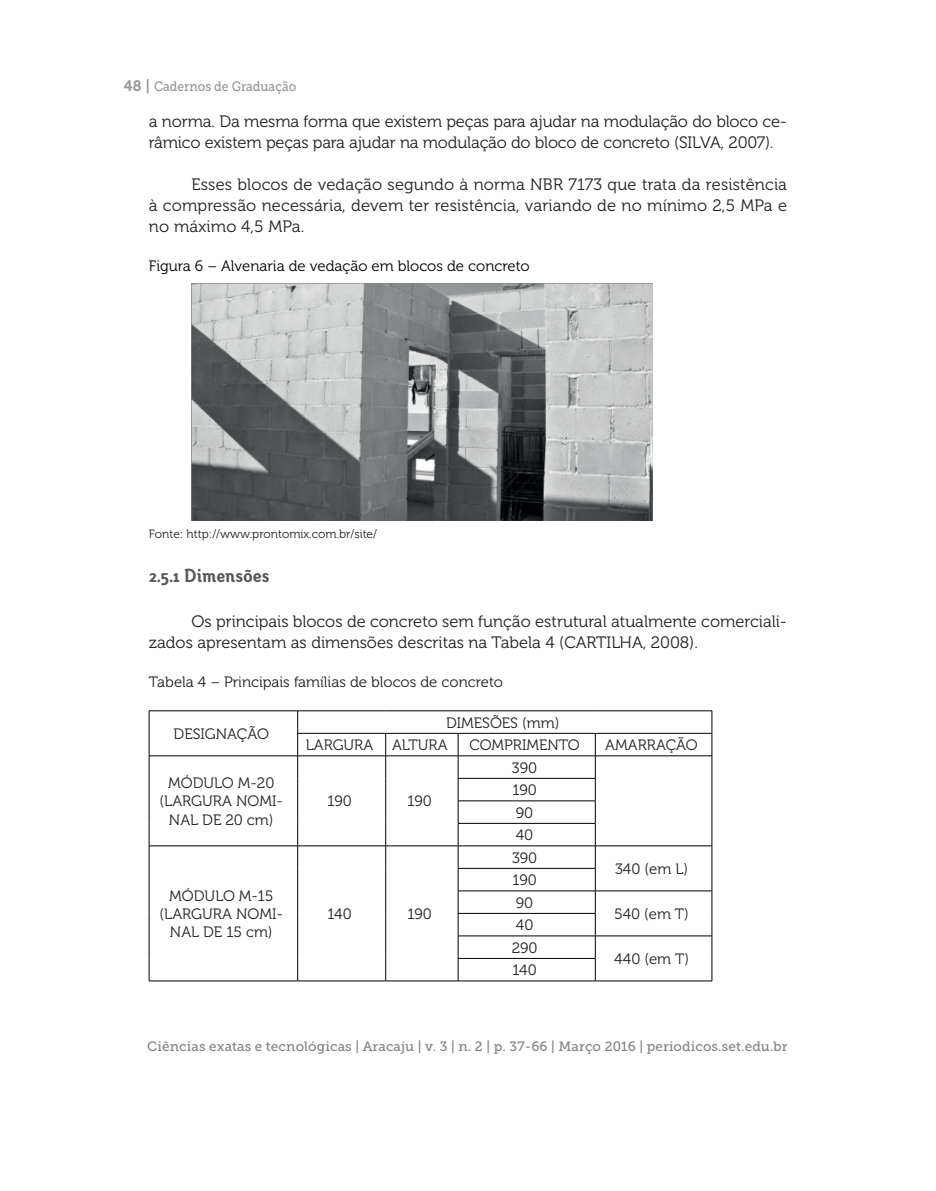
<style>
.page{position:relative;width:936px;height:1191px;background:#fff}
.page>*{position:absolute;margin:0;border:0;box-sizing:border-box;transform-origin:0 0}
.t1{font:19.5px "Otari Bold Limited";color:#57585a}
.t2{font:16.5px/21px "Museo 300";color:#231f20}
.t3{font:15px/22.5px "Museo 300";color:#231f20}
.t4{font:15px "Museo 300";color:#000}
.t5{font:13.5px "Museo Slab 500";letter-spacing:.01em;color:#808285}
.t6{font:13.5px "Museo Slab 500";color:#939598;scale:.9 1}
.t7{font:12px "Museo 300";color:#231f20}
.s1{font-family:"Museo 700";font-size:15px}
</style>
<div class="page">
<img style="left:191px;top:284px;width:461px;height:236px">
<hr style="left:149px;top:710px;width:149px;height:1px;background:#000">
<hr style="left:298px;top:710px;width:87px;height:1px;background:#000">
<hr style="left:385px;top:710px;width:73px;height:1px;background:#000">
<hr style="left:458px;top:710px;width:137px;height:1px;background:#000">
<hr style="left:595px;top:710px;width:117px;height:1px;background:#000">
<hr style="left:297px;top:733px;width:88px;height:1px;background:#000">
<hr style="left:385px;top:733px;width:73px;height:1px;background:#000">
<hr style="left:458px;top:733px;width:137px;height:1px;background:#000">
<hr style="left:595px;top:733px;width:117px;height:1px;background:#000">
<hr style="left:149px;top:755px;width:149px;height:1px;background:#000">
<hr style="left:298px;top:755px;width:87px;height:1px;background:#000">
<hr style="left:385px;top:755px;width:73px;height:1px;background:#000">
<hr style="left:298px;top:845px;width:87px;height:1px;background:#000">
<hr style="left:385px;top:845px;width:73px;height:1px;background:#000">
<hr style="left:458px;top:755px;width:137px;height:1px;background:#000">
<hr style="left:458px;top:845px;width:137px;height:1px;background:#000">
<hr style="left:595px;top:755px;width:117px;height:1px;background:#000">
<hr style="left:595px;top:845px;width:117px;height:1px;background:#000">
<hr style="left:458px;top:778px;width:137px;height:1px;background:#000">
<hr style="left:458px;top:800px;width:137px;height:1px;background:#000">
<hr style="left:458px;top:823px;width:137px;height:1px;background:#000">
<hr style="left:149px;top:845px;width:149px;height:1px;background:#000">
<svg style="left:149px;top:711px;width:1px;height:269px"></svg>
<svg style="left:297px;top:711px;width:1px;height:269px"></svg>
<svg style="left:385px;top:733px;width:1px;height:247px"></svg>
<hr style="left:458px;top:868px;width:137px;height:1px;background:#000">
<hr style="left:458px;top:890px;width:137px;height:1px;background:#000">
<hr style="left:595px;top:890px;width:117px;height:1px;background:#000">
<hr style="left:458px;top:913px;width:137px;height:1px;background:#000">
<hr style="left:458px;top:935px;width:137px;height:1px;background:#000">
<hr style="left:595px;top:935px;width:117px;height:1px;background:#000">
<svg style="left:711px;top:711px;width:1px;height:269px"></svg>
<hr style="left:458px;top:958px;width:137px;height:1px;background:#000">
<svg style="left:458px;top:733px;width:1px;height:247px"></svg>
<svg style="left:595px;top:733px;width:1px;height:247px"></svg>
<hr style="left:149px;top:980px;width:149px;height:1px;background:#000">
<hr style="left:298px;top:980px;width:87px;height:1px;background:#000">
<hr style="left:385px;top:980px;width:73px;height:1px;background:#000">
<hr style="left:458px;top:980px;width:137px;height:1px;background:#000">
<hr style="left:595px;top:980px;width:117px;height:1px;background:#000">
<p class="t6" style="left:124px;top:79px;width:193px"><span class="s1">48 |</span> Cadernos de Graduação</p>
<p class="t2" style="left:149px;top:111px;width:639px">a norma. Da mesma forma que existem peças para ajudar na modulação do bloco ce&shy;râmico existem peças para ajudar na modulação do bloco de concreto (SILVA, 2007).</p>
<p class="t2" style="left:149px;top:174px;width:639px;text-align:justify;text-indent:43px">Esses blocos de vedação segundo à norma NBR 7173 que trata da resistência à compressão necessária, devem ter resistência, variando de no mínimo 2,5 MPa e no máximo 4,5 MPa.</p>
<p class="t4" style="left:149px;top:258px;width:382px">Figura 6 – Alvenaria de vedação em blocos de concreto</p>
<p class="t7" style="left:149px;top:527px;width:230px">Fonte: http://www.prontomix.com.br/site/</p>
<p class="t1" style="left:149px;top:564px;width:122px">2.5.1 Dimensões</p>
<p class="t2" style="left:149px;top:611px;width:639px;text-indent:43px">Os principais blocos de concreto sem função estrutural atualmente comerciali&shy;zados apresentam as dimensões descritas na Tabela 4 (CARTILHA, 2008).</p>
<p class="t3" style="left:149px;top:670px;width:356px">Tabela 4 – Principais famílias de blocos de concreto</p>
<p class="t3" style="left:174px;top:723px;width:97px">DESIGNAÇÃO</p>
<p class="t3" style="left:306px;top:711px;width:255px;text-indent:140px">DIMESÕES (mm)<br>LARGURA ALTURA</p>
<p class="t3" style="left:469px;top:734px;width:112px">COMPRIMENTO</p>
<p class="t3" style="left:605px;top:734px;width:94px">AMARRAÇÃO</p>
<p class="t3" style="left:160px;top:774px;width:125px;line-height:18px;text-align:center">MÓDULO M-20 (LARGURA NOMI-<br>NAL DE 20 cm)</p>
<p class="t3" style="left:160px;top:887px;width:125px;line-height:18px;text-align:center">MÓDULO M-15 (LARGURA NOMI-<br>NAL DE 15 cm)</p>
<p class="t3" style="left:327px;top:790px;width:26px">190</p>
<p class="t3" style="left:407px;top:790px;width:26px">190</p>
<p class="t3" style="left:327px;top:903px;width:26px">140</p>
<p class="t3" style="left:407px;top:903px;width:26px">190</p>
<p class="t3" style="left:512px;top:756px;width:27px">390<br>190<br>90<br>40</p>
<p class="t3" style="left:512px;top:846px;width:27px">390</p>
<p class="t3" style="left:512px;top:869px;width:26px">190<br>90</p>
<p class="t3" style="left:512px;top:914px;width:27px">40<br>290</p>
<p class="t3" style="left:512px;top:959px;width:26px">140</p>
<p class="t3" style="left:615px;top:858px;width:74px">340 (em L)</p>
<p class="t3" style="left:614px;top:903px;width:76px">540 (em T)</p>
<p class="t3" style="left:614px;top:948px;width:76px">440 (em T)</p>
<p class="t5" style="left:147px;top:1039px;width:642px">Ciências exatas e tecnológicas | Aracaju | v. 3 | n. 2 | p. 37-66 | Março 2016 | periodicos.set.edu.br</p>
</div>
